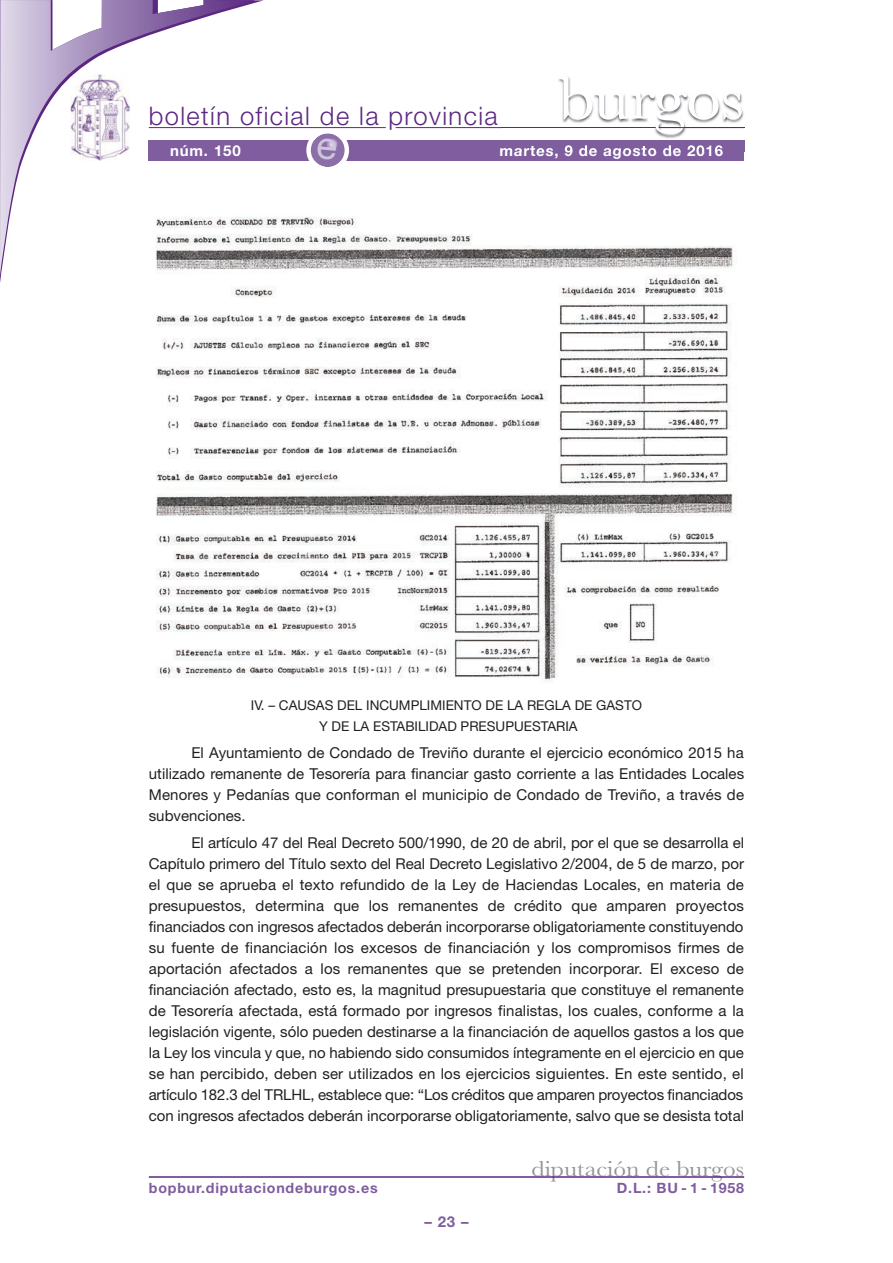
<style>
.page{position:relative;width:893px;height:1263px;background:#fff}
.page>*{position:absolute;margin:0;border:0;box-sizing:border-box;transform-origin:0 0}
.t1{font:63px "Baskerville";letter-spacing:-.01em;color:#fff;scale:1.12 1}
.t2{font:300 25.5px "Helvetica Neue";letter-spacing:.055em;color:#5c2781}
.t3{font:22.5px "Baskerville";color:#939598;scale:1.12 1}
.t4{font:15px/21px "Helvetica Neue";color:#231f20;text-align:justify}
.t5{font:700 15px "Helvetica Neue";letter-spacing:.055em;color:#fff}
.t6{font:700 15px "Helvetica Neue";color:#7f5d9e}
.t7{font:700 14.25px "Helvetica Neue";letter-spacing:.055em;color:#7f5d9e}
.t8{font:13.5px/20.4px "Helvetica Neue";color:#231f20;text-align:center}
</style>
<div class="page">
<hr style="left:396px;top:127px;width:348px;height:1px;background:#5c2781">
<hr style="left:149px;top:127px;width:237px;height:1px;background:#5c2781">
<svg style="left:0;top:0;width:255px;height:275px"></svg>
<div style="left:149px;top:140px;width:595px;height:20px;background:#7f5d9e"></div>
<hr style="left:149px;top:1176px;width:595px;height:2px;background:#5c2781">
<img style="left:558px;top:76px;width:187px;height:75px">
<img style="left:558px;top:127px;width:101px;height:1px">
<img style="left:551px;top:140px;width:193px;height:11px">
<img style="left:502px;top:146px;width:49px;height:5px">
<hr style="left:659px;top:127px;width:85px;height:1px;background:#5c2781">
<img style="left:71px;top:74px;width:59px;height:87px">
<img style="left:151px;top:213px;width:582px;height:469px">
<svg style="left:306px;top:133px;width:43px;height:34px"></svg>
<h2 class="t2" style="left:149px;top:100px;width:350px">boletín oficial de la provincia</h2>
<h1 class="t1" style="left:558px;top:60px;width:168px">burgos</h1>
<p class="t5" style="left:170px;top:141px;width:72px">núm. 150</p>
<p class="t5" style="left:499px;top:141px;width:225px">martes, 9 de agosto de 2016</p>
<p class="t8" style="left:251px;top:695px;width:393px">IV. – CAUSAS DEL INCUMPLIMIENTO DE LA REGLA DE GASTO<br>Y DE LA ESTABILIDAD PRESUPUESTARIA</p>
<p class="t4" style="left:149px;top:742px;width:597px;text-indent:43px">El Ayuntamiento de Condado de Treviño durante el ejercicio económico 2015 ha utilizado remanente de Tesorería para financiar gasto corriente a las Entidades Locales Menores y Pedanías que conforman el municipio de Condado de Treviño, a través de subvenciones.</p>
<p class="t4" style="left:149px;top:832px;width:597px;text-indent:43px">El artículo 47 del Real Decreto 500/1990, de 20 de abril, por el que se desarrolla el Capítulo primero del Título sexto del Real Decreto Legislativo 2/2004, de 5 de marzo, por el que se aprueba el texto refundido de la Ley de Haciendas Locales, en materia de presupuestos, determina que los remanentes de crédito que amparen proyectos financiados con ingresos afectados deberán incorporarse obligatoriamente constituyendo su fuente de financiación los excesos de financiación y los compromisos firmes de aportación afectados a los remanentes que se pretenden incorporar. El exceso de financiación afectado, esto es, la magnitud presupuestaria que constituye el remanente de Tesorería afectada, está formado por ingresos finalistas, los cuales, conforme a la legislación vigente, sólo pueden destinarse a la financiación de aquellos gastos a los que la Ley los vincula y que, no habiendo sido consumidos íntegramente en el ejercicio en que se han percibido, deben ser utilizados en los ejercicios siguientes. En este sentido, el artículo 182.3 del TRLHL, establece que: “Los créditos que amparen proyectos financiados con ingresos afectados deberán incorporarse obligatoriamente, salvo que se desista total</p>
<h3 class="t3" style="left:531px;top:1155px;width:191px">diputación de burgos</h3>
<p class="t7" style="left:149px;top:1179px;width:230px">bopbur.diputaciondeburgos.es</p>
<p class="t7" style="left:617px;top:1179px;width:129px">D.L.: BU - 1 - 1958</p>
<p class="t6" style="left:424px;top:1212px;width:46px">–23–</p>
</div>
